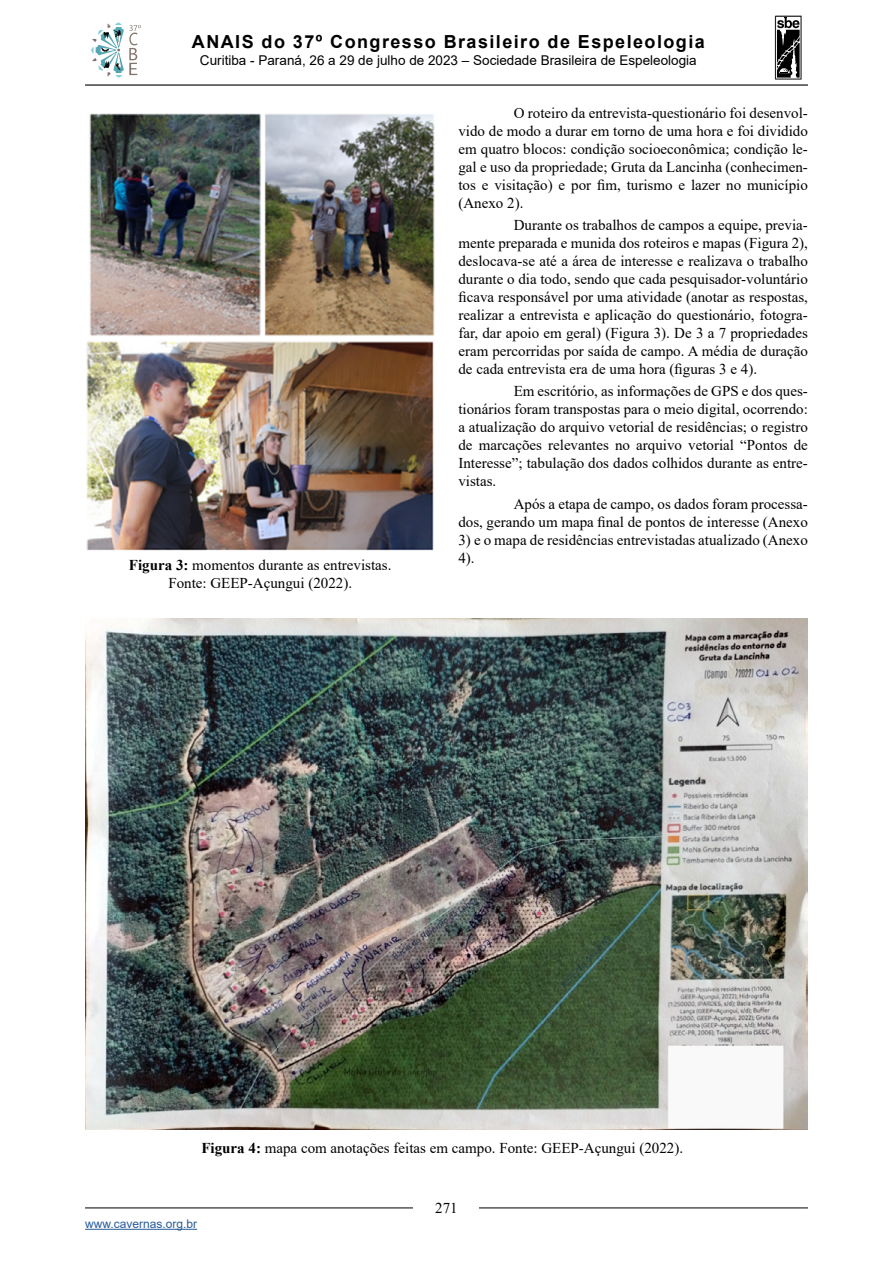
<style>
.page{position:relative;width:893px;height:1263px;background:#fff}
.page>*{position:absolute;margin:0;border:0;box-sizing:border-box;transform-origin:0 0}
.t1{font:700 18px "Arial";letter-spacing:.08em;color:#000}
.t2{font:15px/18px "Times New Roman";color:#000;text-align:justify}
.t3{font:13.5px "Arial";color:#000}
.t4{font:12px "Arial";color:#275b9b}
.s1{font-weight:700}
</style>
<div class="page">
<svg style="left:91px;top:22px;width:50px;height:56px"></svg>
<svg style="left:775px;top:16px;width:26px;height:64px"></svg>
<hr style="left:85px;top:1229px;width:112px;height:1px;background:#275b9b">
<hr style="left:85px;top:84px;width:723px;height:2px;background:#000">
<hr style="left:85px;top:1207px;width:723px;height:1px;background:#000">
<div style="left:414px;top:1195px;width:65px;height:24px;background:#fff"></div>
<img style="left:86px;top:113px;width:349px;height:438px">
<img style="left:85px;top:619px;width:723px;height:510px">
<p class="t1" style="left:192px;top:29px;width:514px">ANAIS do 37º Congresso Brasileiro de Espeleologia</p>
<p class="t3" style="left:200px;top:51px;width:498px">Curitiba - Paraná, 26 a 29 de julho de 2023 – Sociedade Brasileira de Espeleologia</p>
<p class="t2" style="left:129px;top:555px;width:264px;text-align:center"><span class="s1">Figura 3:</span> momentos durante as entrevistas.<br>Fonte: GEEP-Açungui (2022).</p>
<p class="t2" style="left:458px;top:103px;width:351px;text-indent:55px">O roteiro da entrevista-questionário foi desenvol&shy;vido de modo a durar em torno de uma hora e foi dividido em quatro blocos: condição socioeconômica; condição le&shy;gal e uso da propriedade; Gruta da Lancinha (conhecimen&shy;tos e visitação) e por fim, turismo e lazer no município (Anexo 2).</p>
<p class="t2" style="left:458px;top:216px;width:351px;text-indent:55px">Durante os trabalhos de campos a equipe, previa&shy;mente preparada e munida dos roteiros e mapas (Figura 2), deslocava-se até a área de interesse e realizava o trabalho durante o dia todo, sendo que cada pesquisador-voluntário ficava responsável por uma atividade (anotar as respostas, realizar a entrevista e aplicação do questionário, fotogra&shy;far, dar apoio em geral) (Figura 3). De 3 a 7 propriedades eram percorridas por saída de campo. A média de duração de cada entrevista era de uma hora (figuras 3 e 4).</p>
<p class="t2" style="left:458px;top:382px;width:351px;text-indent:55px">Em escritório, as informações de GPS e dos ques&shy;tionários foram transpostas para o meio digital, ocorrendo: a atualização do arquivo vetorial de residências; o registro de marcações relevantes no arquivo vetorial “Pontos de Interesse”; tabulação dos dados colhidos durante as entre&shy;vistas.</p>
<p class="t2" style="left:458px;top:494px;width:351px;text-align:right">Após a etapa de campo, os dados foram processa-<br>dos, gerando um mapa final de pontos de interesse (Anexo</p>
<p class="t2" style="left:458px;top:530px;width:351px">3) e o mapa de residências entrevistadas atualizado (Anexo<br>4).</p>
<p class="t2" style="left:201px;top:1139px;width:483px"><span class="s1">Figura 4:</span> mapa com anotações feitas em campo. Fonte: GEEP-Açungui (2022).</p>
<p class="t4" style="left:85px;top:1215px;width:114px">www.cavernas.org.br</p>
<p class="t2" style="left:435px;top:1198px;width:24px">271</p>
</div>
